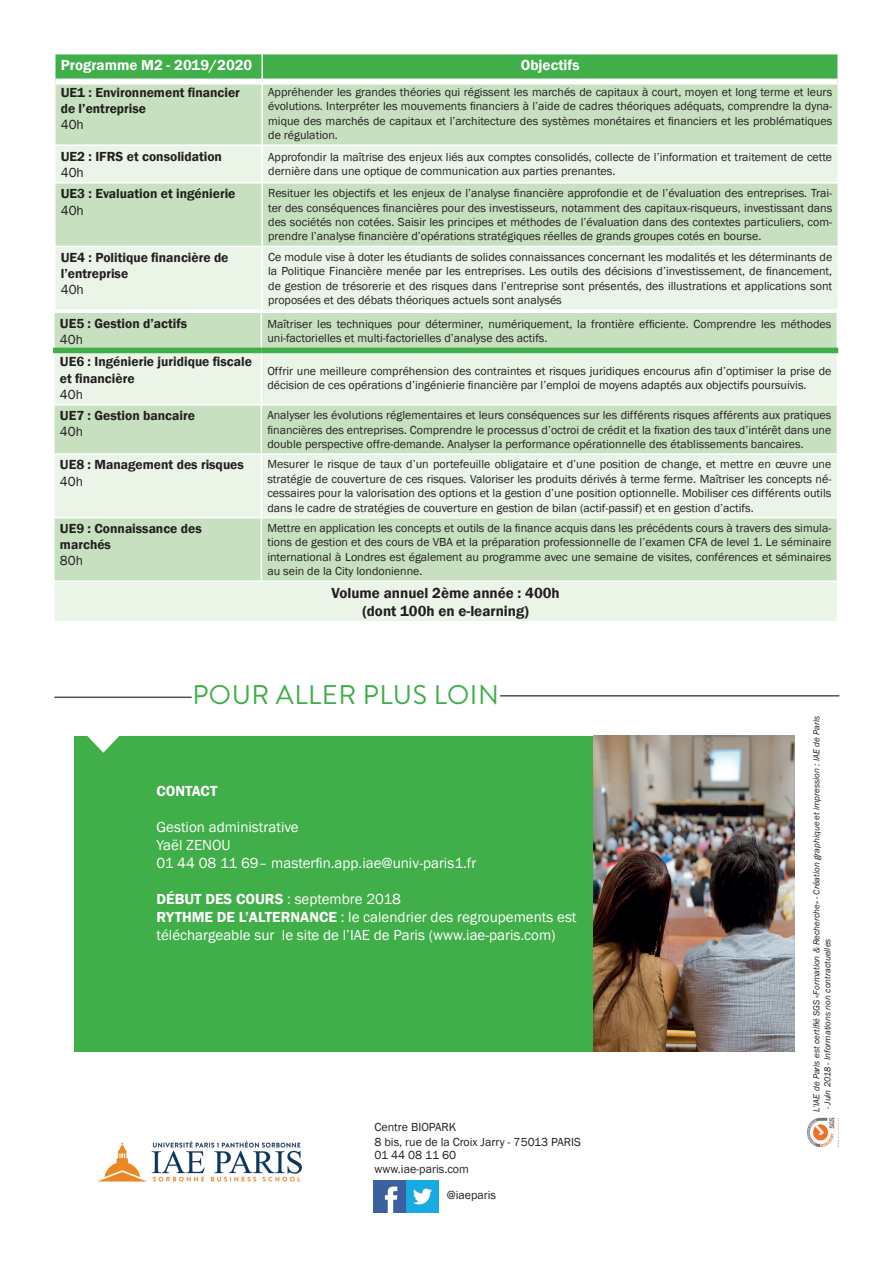
<style>
.page{position:relative;width:893px;height:1263px;background:#fff}
.page>*{position:absolute;margin:0;border:0;box-sizing:border-box;transform-origin:0 0}
.t1{font:27px "Brandon Grotesque";letter-spacing:.02em;color:#40ae49}
.t2{font:15px/18px "Franklin Gothic";color:#fff}
.t3{font:600 15px/18px "Franklin Gothic";color:#231f20;text-align:center}
.t4{font:600 15px "Franklin Gothic";color:#fff}
.t5{font:600 13.5px/16.2px "Franklin Gothic";color:#231f20}
.t6{font:13.5px "Franklin Gothic";color:#231f20}
.t7{font:12px/14.4px "Franklin Gothic";color:#231f20;text-align:justify}
.t8{font:italic 9px "Franklin Gothic";color:#231f20}
.s1{font-weight:600}
</style>
<div class="page">
<svg style="left:56px;top:54px;width:781px;height:25px;background:#46b04f"></svg>
<div style="left:56px;top:85px;width:781px;height:59px;background:#c7e0bf"></div>
<svg style="left:56px;top:146px;width:781px;height:163px;background:#dcecd7"></svg>
<hr style="left:261px;top:85px;width:2px;height:59px;background:#fff">
<hr style="left:261px;top:146px;width:2px;height:36px;background:#fff">
<hr style="left:54px;top:182px;width:208px;height:2px;background:#fff">
<hr style="left:262px;top:182px;width:577px;height:2px;background:#fff">
<hr style="left:261px;top:184px;width:2px;height:62px;background:#fff">
<hr style="left:54px;top:246px;width:208px;height:1px;background:#fff">
<hr style="left:262px;top:246px;width:577px;height:1px;background:#fff">
<hr style="left:261px;top:247px;width:2px;height:62px;background:#fff">
<hr style="left:261px;top:54px;width:2px;height:25px;background:#fff">
<div style="left:55px;top:313px;width:782px;height:35px;background:#c7e0bf"></div>
<hr style="left:261px;top:313px;width:1px;height:35px;background:#fff">
<hr style="left:53px;top:348px;width:208px;height:4px;background:#40ae49">
<hr style="left:261px;top:348px;width:577px;height:4px;background:#40ae49">
<div style="left:55px;top:353px;width:782px;height:268px;background:#eaf4e7"></div>
<svg style="left:55px;top:406px;width:782px;height:174px;background:#d3e7cd"></svg>
<hr style="left:261px;top:406px;width:1px;height:47px;background:#fff">
<hr style="left:53px;top:453px;width:208px;height:2px;background:#fff">
<hr style="left:261px;top:453px;width:577px;height:2px;background:#fff">
<hr style="left:261px;top:455px;width:1px;height:62px;background:#fff">
<hr style="left:53px;top:517px;width:208px;height:1px;background:#fff">
<hr style="left:261px;top:517px;width:577px;height:1px;background:#fff">
<hr style="left:261px;top:518px;width:1px;height:62px;background:#fff">
<hr style="left:53px;top:580px;width:208px;height:2px;background:#fff">
<hr style="left:261px;top:580px;width:577px;height:2px;background:#fff">
<hr style="left:261px;top:353px;width:1px;height:51px;background:#fff">
<hr style="left:53px;top:404px;width:208px;height:2px;background:#fff">
<hr style="left:261px;top:404px;width:577px;height:2px;background:#fff">
<hr style="left:53px;top:349px;width:208px;height:4px;background:#40ae49">
<hr style="left:261px;top:349px;width:577px;height:4px;background:#40ae49">
<img style="left:807px;top:1116px;width:31px;height:30px">
<img style="left:97px;top:1141px;width:206px;height:41px">
<img style="left:374px;top:1180px;width:64px;height:33px">
<div style="left:74px;top:736px;width:520px;height:315px;background:#40ae49"></div>
<svg style="left:87px;top:736px;width:32px;height:16px"></svg>
<img style="left:593px;top:736px;width:201px;height:315px">
<hr style="left:54px;top:696px;width:138px;height:2px;background:#505052">
<hr style="left:500px;top:695px;width:339px;height:1px;background:#505052">
<p class="t4" style="left:61px;top:56px;width:193px">Programme M2 - 2019/2020</p>
<p class="t4" style="left:521px;top:56px;width:60px">Objectifs</p>
<p class="t5" style="left:61px;top:85px;width:181px">UE1 : Environnement financier de l’entreprise</p>
<p class="t6" style="left:61px;top:117px;width:25px">40h</p>
<p class="t7" style="left:268px;top:85px;width:565px">Appréhender les grandes théories qui régissent les marchés de capitaux à court, moyen et long terme et leurs évolutions. Interpréter les mouvements financiers à l’aide de cadres théoriques adéquats, comprendre la dyna&shy;mique des marchés de capitaux et l’architecture des systèmes monétaires et financiers et les problématiques de régulation.</p>
<p class="t5" style="left:61px;top:148px;width:163px">UE2 : IFRS et consolidation</p>
<p class="t6" style="left:61px;top:164px;width:25px">40h</p>
<p class="t7" style="left:268px;top:150px;width:565px">Approfondir la maîtrise des enjeux liés aux comptes consolidés, collecte de l’information et traitement de cette dernière dans une optique de communication aux parties prenantes.</p>
<p class="t5" style="left:61px;top:186px;width:176px">UE3 : Evaluation et ingénierie</p>
<p class="t6" style="left:61px;top:202px;width:25px">40h</p>
<p class="t7" style="left:268px;top:186px;width:565px">Resituer les objectifs et les enjeux de l’analyse financière approfondie et de l’évaluation des entreprises. Trai&shy;ter des conséquences financières pour des investisseurs, notamment des capitaux-risqueurs, investissant dans des sociétés non cotées. Saisir les principes et méthodes de l’évaluation dans des contextes particuliers, com&shy;prendre l’analyse financière d’opérations stratégiques réelles de grands groupes cotés en bourse.</p>
<p class="t5" style="left:61px;top:249px;width:169px">UE4 : Politique financière de l’entreprise</p>
<p class="t6" style="left:61px;top:281px;width:25px">40h</p>
<p class="t7" style="left:268px;top:250px;width:565px">Ce module vise à doter les étudiants de solides connaissances concernant les modalités et les déterminants de la Politique Financière menée par les entreprises. Les outils des décisions d’investissement, de financement, de gestion de trésorerie et des risques dans l’entreprise sont présentés, des illustrations et applications sont proposées et des débats théoriques actuels sont analysés</p>
<p class="t5" style="left:60px;top:315px;width:129px">UE5 : Gestion d’actifs</p>
<p class="t6" style="left:60px;top:331px;width:25px">40h</p>
<p class="t7" style="left:267px;top:317px;width:565px">Maîtriser les techniques pour déterminer, numériquement, la frontière efficiente. Comprendre les méthodes uni-factorielles et multi-factorielles d’analyse des actifs.</p>
<p class="t5" style="left:60px;top:354px;width:193px">UE6 : Ingénierie juridique fiscale et financière</p>
<p class="t6" style="left:60px;top:386px;width:25px">40h</p>
<p class="t7" style="left:267px;top:364px;width:565px">Offrir une meilleure compréhension des contraintes et risques juridiques encourus afin d’optimiser la prise de décision de ces opérations d’ingénierie financière par l’emploi de moyens adaptés aux objectifs poursuivis.</p>
<p class="t5" style="left:60px;top:408px;width:137px">UE7 : Gestion bancaire</p>
<p class="t6" style="left:60px;top:424px;width:25px">40h</p>
<p class="t7" style="left:267px;top:408px;width:565px">Analyser les évolutions réglementaires et leurs conséquences sur les différents risques afférents aux pratiques financières des entreprises. Comprendre le processus d’octroi de crédit et la fixation des taux d’intérêt dans une double perspective offre-demande. Analyser la performance opérationnelle des établissements bancaires.</p>
<p class="t5" style="left:60px;top:457px;width:186px">UE8 : Management des risques</p>
<p class="t6" style="left:60px;top:473px;width:25px">40h</p>
<p class="t7" style="left:267px;top:457px;width:565px">Mesurer le risque de taux d’un portefeuille obligataire et d’une position de change, et mettre en œuvre une stratégie de couverture de ces risques. Valoriser les produits dérivés à terme ferme. Maîtriser les concepts né&shy;cessaires pour la valorisation des options et la gestion d’une position optionnelle. Mobiliser ces différents outils dans le cadre de stratégies de couverture en gestion de bilan (actif-passif) et en gestion d’actifs.</p>
<p class="t5" style="left:60px;top:521px;width:143px">UE9 : Connaissance des marchés</p>
<p class="t6" style="left:60px;top:553px;width:25px">80h</p>
<p class="t7" style="left:267px;top:521px;width:565px">Mettre en application les concepts et outils de la finance acquis dans les précédents cours à travers des simula&shy;tions de gestion et des cours de VBA et la préparation professionnelle de l’examen CFA de level 1. Le séminaire international à Londres est également au programme avec une semaine de visites, conférences et séminaires au sein de la City londonienne.</p>
<p class="t3" style="left:332px;top:584px;width:230px">Volume annuel 2ème année : 400h (dont 100h en e-learning)</p>
<h1 class="t1" style="left:192px;top:676px;width:308px">POUR ALLER PLUS LOIN</h1>
<p class="t4" style="left:157px;top:782px;width:62px">CONTACT</p>
<p class="t2" style="left:157px;top:819px;width:321px">Gestion administrative<br>Yaël ZENOU<br>01 44 08 11 69– masterfin.app.iae@univ-paris1.fr</p>
<p class="t2" style="left:157px;top:891px;width:422px"><span class="s1">DÉBUT DES COURS</span> : septembre 2018<br><span class="s1">RYTHME DE L’ALTERNANCE</span> : le calendrier des regroupements est téléchargeable sur le site de l’IAE de Paris (www.iae-paris.com)</p>
<p class="t7" style="left:374px;top:1120px;width:208px;text-align:left">Centre BIOPARK<br>8 bis, rue de la Croix Jarry - 75013 PARIS<br>01 44 08 11 60<br>www.iae-paris.com</p>
<p class="t7" style="left:447px;top:1188px;width:51px">@iaeparis</p>
<p class="t8" style="left:811px;top:1111px;width:397px;rotate:-90deg">L’IAE de Paris est certifié SGS «Formation &amp; Recherche» - Création graphique et impression : IAE de Paris</p>
<p class="t8" style="left:822px;top:1109px;width:172px;rotate:-90deg">- Juin 2018 - Informations non contractuelles</p>
</div>
